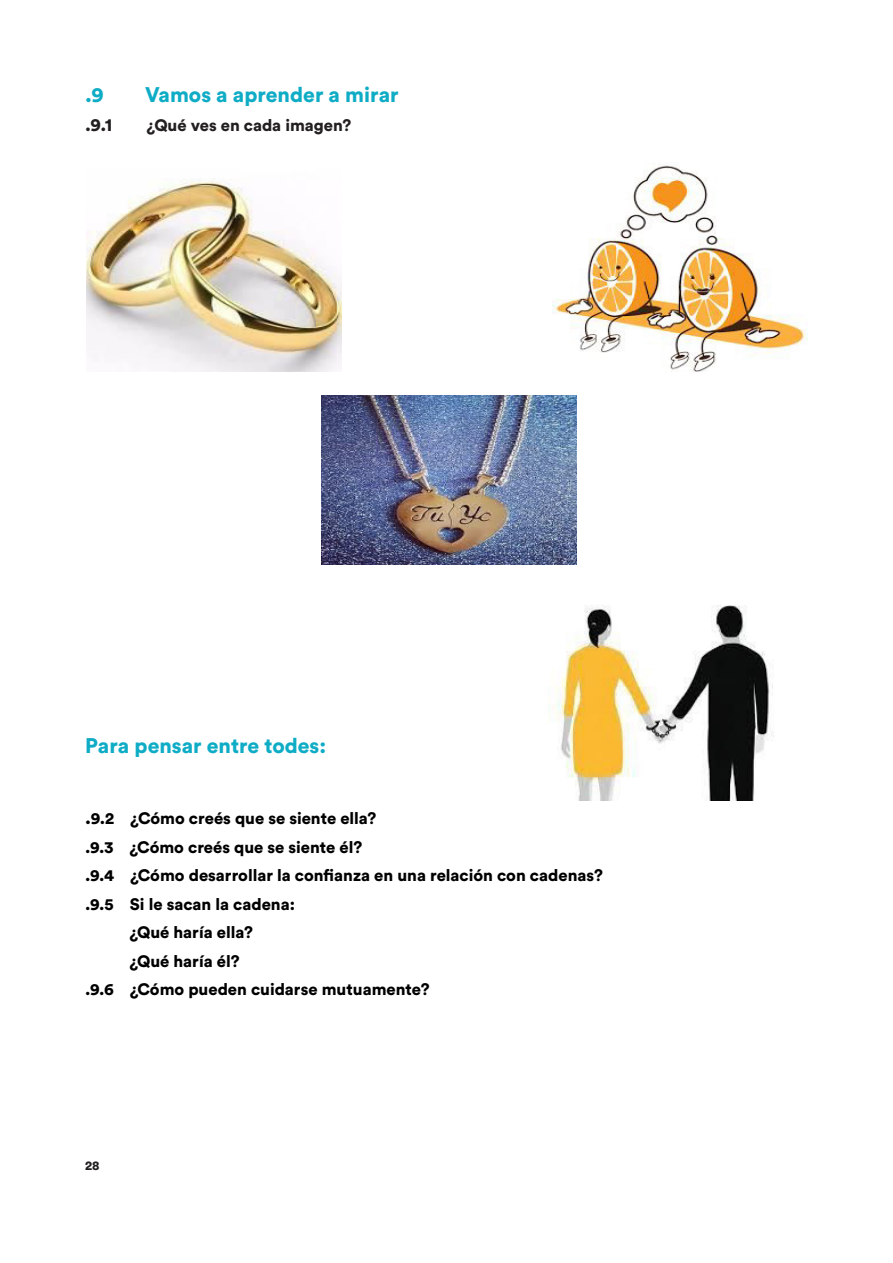
<style>
.page{position:relative;width:893px;height:1263px;background:#fff}
.page>*{position:absolute;margin:0;border:0;box-sizing:border-box;transform-origin:0 0}
.titulo{font:900 21px "Circular Std";color:#0facc6}
.titulo-2{font:900 18px "Circular Std";color:#231f20}
.titulo-3{font:900 16.5px "Circular Std";color:#000}
.titulo-4{font:900 16.5px "Circular Std";color:#231f20}
.t1{font:900 12.9px "Circular Std";color:#231f20}
.s1{font-size:18px}
</style>
<div class="page">
<img style="left:87px;top:180px;width:255px;height:191px">
<img style="left:552px;top:164px;width:256px;height:208px">
<img style="left:321px;top:396px;width:255px;height:169px">
<img style="left:549px;top:605px;width:225px;height:195px">
<p class="titulo" style="left:85px;top:81px;width:20px">.9</p>
<p class="titulo" style="left:145px;top:81px;width:255px">Vamos a aprender a mirar</p>
<p class="titulo-2" style="left:85px;top:112px;width:29px">.9.1</p>
<p class="titulo-4" style="left:147px;top:114px;width:206px">¿Qué ves en cada imagen?</p>
<p class="titulo" style="left:85px;top:732px;width:242px">Para pensar entre todes:</p>
<p class="titulo-3" style="left:85px;top:807px;width:293px"><span class="s1">.</span>9.2 ¿Cómo creés que se siente ella?</p>
<p class="titulo-3" style="left:85px;top:836px;width:279px">.9.3 ¿Cómo creés que se siente él?</p>
<p class="titulo-3" style="left:85px;top:864px;width:519px">.9.4 ¿Cómo desarrollar la confianza en una relación con cadenas?</p>
<p class="titulo-3" style="left:85px;top:893px;width:211px">.9.5 Si le sacan la cadena:</p>
<p class="titulo-3" style="left:130px;top:921px;width:125px">¿Qué haría ella?</p>
<p class="titulo-3" style="left:130px;top:950px;width:111px">¿Qué haría él?</p>
<p class="titulo-3" style="left:85px;top:978px;width:346px">.9.6 ¿Cómo pueden cuidarse mutuamente?</p>
<p class="t1" style="left:85px;top:1157px;width:16px">28</p>
</div>
